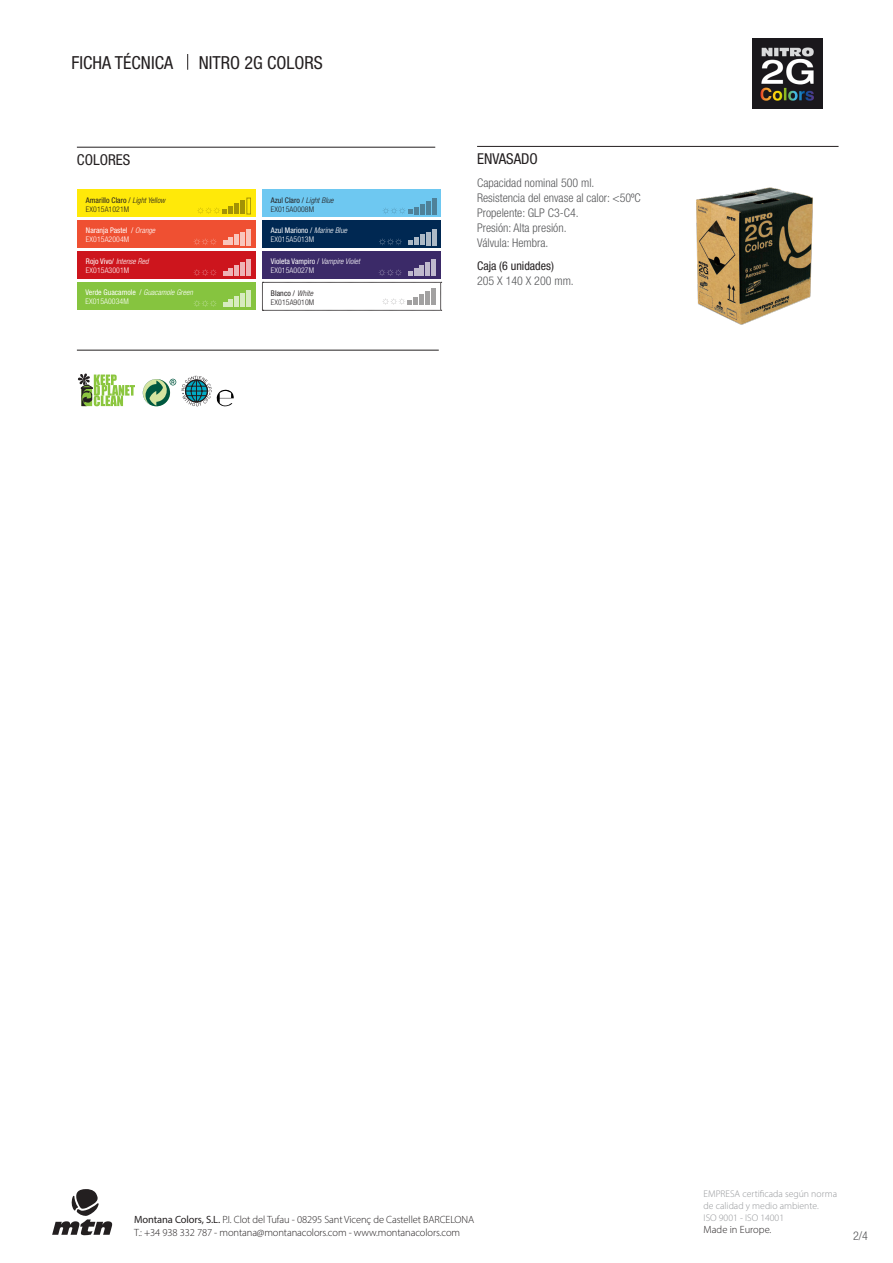
<style>
.page{position:relative;width:893px;height:1263px;background:#fff}
.page>*{position:absolute;margin:0;border:0;box-sizing:border-box;transform-origin:0 0}
.t1{font:condensed 18px "Helvetica Neue LT Std";color:#231f20}
.TITOL{font:condensed 15px "Helvetica Neue LT Std";color:#231f20}
.Sangries{font:300 condensed 12px "Helvetica Neue LT Std";color:#57585a}
.text{font:300 condensed 12px "Helvetica Neue LT Std";color:#57585a}
.Sangries-2{font:condensed 12px "Helvetica Neue LT Std";color:#231f20}
.t2{font:300 10.5px "Myriad Pro";letter-spacing:-.01em;color:#231f20}
.t3{font:300 9.75px/12px "Myriad Pro";color:#939598}
.Estilo_de_párrafo_1{font:condensed 7.8px/9px "Helvetica Neue LT Std";color:#fff}
.Estilo_de_párrafo_1-2{font:300 condensed 7.8px/9px "Helvetica Neue LT Std";letter-spacing:.01em;color:#231f20}
.Estilo_de_párrafo_1-3{font:condensed 7.8px/9px "Helvetica Neue LT Std";color:#231f20}
.Estilo_de_párrafo_1-4{font:300 condensed 7.8px/9px "Helvetica Neue LT Std";letter-spacing:.01em;color:#fff}
.s1{font-weight:300;font-style:italic}
.s2{font-weight:300}
.s3{font-weight:400}
.s4{font-style:italic}
</style>
<div class="page">
<svg style="left:187px;top:54px;width:1px;height:16px"></svg>
<svg style="left:52px;top:1189px;width:60px;height:46px"></svg>
<hr style="left:77px;top:147px;width:358px;height:1px;background:#231f20">
<hr style="left:477px;top:146px;width:361px;height:1px;background:#231f20">
<img style="left:752px;top:38px;width:70px;height:71px">
<div style="left:77px;top:251px;width:178px;height:28px;background:#cd151d"></div>
<svg style="left:223px;top:268px;width:10px;height:8px"></svg>
<hr style="left:235px;top:265px;width:4px;height:11px;background:#eeb2b5">
<hr style="left:241px;top:262px;width:4px;height:14px;background:#eeb2b5">
<hr style="left:247px;top:260px;width:4px;height:16px;background:#eeb2b5">
<svg style="left:194px;top:269px;width:23px;height:7px"></svg>
<div style="left:77px;top:220px;width:178px;height:28px;background:#ef5032"></div>
<svg style="left:223px;top:238px;width:10px;height:7px"></svg>
<hr style="left:235px;top:235px;width:4px;height:10px;background:#f9c6bc">
<hr style="left:241px;top:232px;width:4px;height:13px;background:#f9c6bc">
<hr style="left:247px;top:229px;width:4px;height:16px;background:#f9c6bc">
<svg style="left:194px;top:238px;width:23px;height:7px"></svg>
<div style="left:77px;top:189px;width:178px;height:28px;background:#ffe909"></div>
<hr style="left:235px;top:204px;width:4px;height:10px;background:#a29205">
<hr style="left:241px;top:201px;width:4px;height:13px;background:#a29205">
<svg style="left:197px;top:206px;width:36px;height:8px"></svg>
<div style="left:77px;top:282px;width:178px;height:28px;background:#86c43f"></div>
<svg style="left:223px;top:299px;width:10px;height:8px"></svg>
<hr style="left:235px;top:296px;width:4px;height:11px;background:#d7ebc0">
<hr style="left:241px;top:293px;width:4px;height:14px;background:#d7ebc0">
<hr style="left:247px;top:291px;width:4px;height:16px;background:#d7ebc0">
<svg style="left:194px;top:300px;width:23px;height:7px"></svg>
<svg style="left:262px;top:282px;width:180px;height:29px"></svg>
<div style="left:262px;top:251px;width:179px;height:28px;background:#3b2a68"></div>
<svg style="left:408px;top:268px;width:10px;height:8px"></svg>
<hr style="left:420px;top:265px;width:4px;height:11px;background:#bfb9cd">
<hr style="left:426px;top:263px;width:4px;height:13px;background:#bfb9cd">
<hr style="left:432px;top:260px;width:4px;height:16px;background:#bfb9cd">
<svg style="left:379px;top:269px;width:23px;height:7px"></svg>
<div style="left:262px;top:189px;width:179px;height:28px;background:#6ec8f1"></div>
<hr style="left:420px;top:204px;width:4px;height:10px;background:#4e8199">
<hr style="left:426px;top:201px;width:4px;height:13px;background:#4e8199">
<hr style="left:432px;top:198px;width:4px;height:16px;background:#4e8199">
<svg style="left:383px;top:207px;width:35px;height:7px"></svg>
<div style="left:262px;top:220px;width:179px;height:28px;background:#002852"></div>
<svg style="left:408px;top:238px;width:10px;height:7px"></svg>
<hr style="left:420px;top:235px;width:4px;height:10px;background:#acb9c6">
<hr style="left:426px;top:232px;width:4px;height:13px;background:#acb9c6">
<hr style="left:432px;top:229px;width:4px;height:16px;background:#acb9c6">
<svg style="left:379px;top:239px;width:23px;height:6px"></svg>
<svg style="left:78px;top:373px;width:57px;height:33px"></svg>
<svg style="left:143px;top:376px;width:91px;height:30px"></svg>
<hr style="left:77px;top:350px;width:362px;height:1px;background:#231f20">
<img style="left:696px;top:187px;width:117px;height:138px">
<p class="t1" style="left:72px;top:52px;width:103px">FICHA TÉCNICA</p>
<p class="t1" style="left:199px;top:52px;width:126px">NITRO 2G COLORS</p>
<p class="TITOL" style="left:77px;top:151px;width:55px">COLORES</p>
<p class="TITOL" style="left:477px;top:150px;width:62px">ENVASADO</p>
<p class="text" style="left:477px;top:176px;width:119px">Capacidad nominal 500 ml.</p>
<p class="Sangries" style="left:477px;top:191px;width:165px">Resistencia del envase al calor: &lt;50ºC</p>
<p class="Sangries" style="left:477px;top:206px;width:103px">Propelente: GLP C3-C4.</p>
<p class="Sangries" style="left:477px;top:221px;width:91px">Presión: Alta presión.</p>
<p class="Sangries" style="left:477px;top:236px;width:73px">Válvula: Hembra.</p>
<p class="Sangries-2" style="left:477px;top:259px;width:78px">Caja (6 unidades)</p>
<p class="Sangries" style="left:477px;top:274px;width:98px">205 X 140 X 200 mm.</p>
<p class="Estilo_de_párrafo_1-3" style="left:86px;top:196px;width:81px">Amarillo Claro / <span class="s1">Light Yellow<br></span><span class="s2">EX015A1021M</span></p>
<p class="Estilo_de_párrafo_1-2" style="left:271px;top:196px;width:64px"><span class="s3">Azul Claro /</span> <span class="s4">Light Blue<br></span>EX015A0008M</p>
<p class="Estilo_de_párrafo_1" style="left:271px;top:226px;width:78px">Azul Mariono / <span class="s1">Marine Blue<br></span><span class="s2">EX015A5013M</span></p>
<p class="Estilo_de_párrafo_1" style="left:86px;top:226px;width:71px">Naranja Pastel / <span class="s1">Orange<br></span><span class="s2">EX015A2004M</span></p>
<p class="Estilo_de_párrafo_1-4" style="left:86px;top:257px;width:64px"><span class="s3">Rojo Vivo/</span> <span class="s4">Intense Red<br></span>EX015A3001M</p>
<p class="Estilo_de_párrafo_1" style="left:271px;top:257px;width:91px">Violeta Vampiro / <span class="s1">Vampire Violet<br></span><span class="s2">EX015A0027M</span></p>
<p class="Estilo_de_párrafo_1" style="left:85px;top:288px;width:109px">Verde Guacamole / <span class="s1">Guacamole Green<br></span><span class="s2">EX015A0034M</span></p>
<p class="Estilo_de_párrafo_1-2" style="left:271px;top:289px;width:45px"><span class="s3">Blanco /</span> <span class="s4">White<br></span>EX015A9010M</p>
<p class="t3" style="left:704px;top:1188px;width:135px">EMPRESA certificada según norma de calidad y medio ambiente.</p>
<p class="t3" style="left:704px;top:1212px;width:82px">ISO 9001 - ISO 14001</p>
<p class="t2" style="left:134px;top:1213px;width:341px"><span class="s3">Montana Colors, S.L.</span> P.I. Clot del Tufau - 08295 Sant Vicenç de Castellet BARCELONA</p>
<p class="t2" style="left:134px;top:1226px;width:327px">T.: +34 938 332 787 - montana@montanacolors.com - www.montanacolors.com</p>
<p class="text" style="left:853px;top:1229px;width:16px">2/4</p>
<p class="t2" style="left:704px;top:1223px;width:69px">Made in Europe.</p>
</div>
